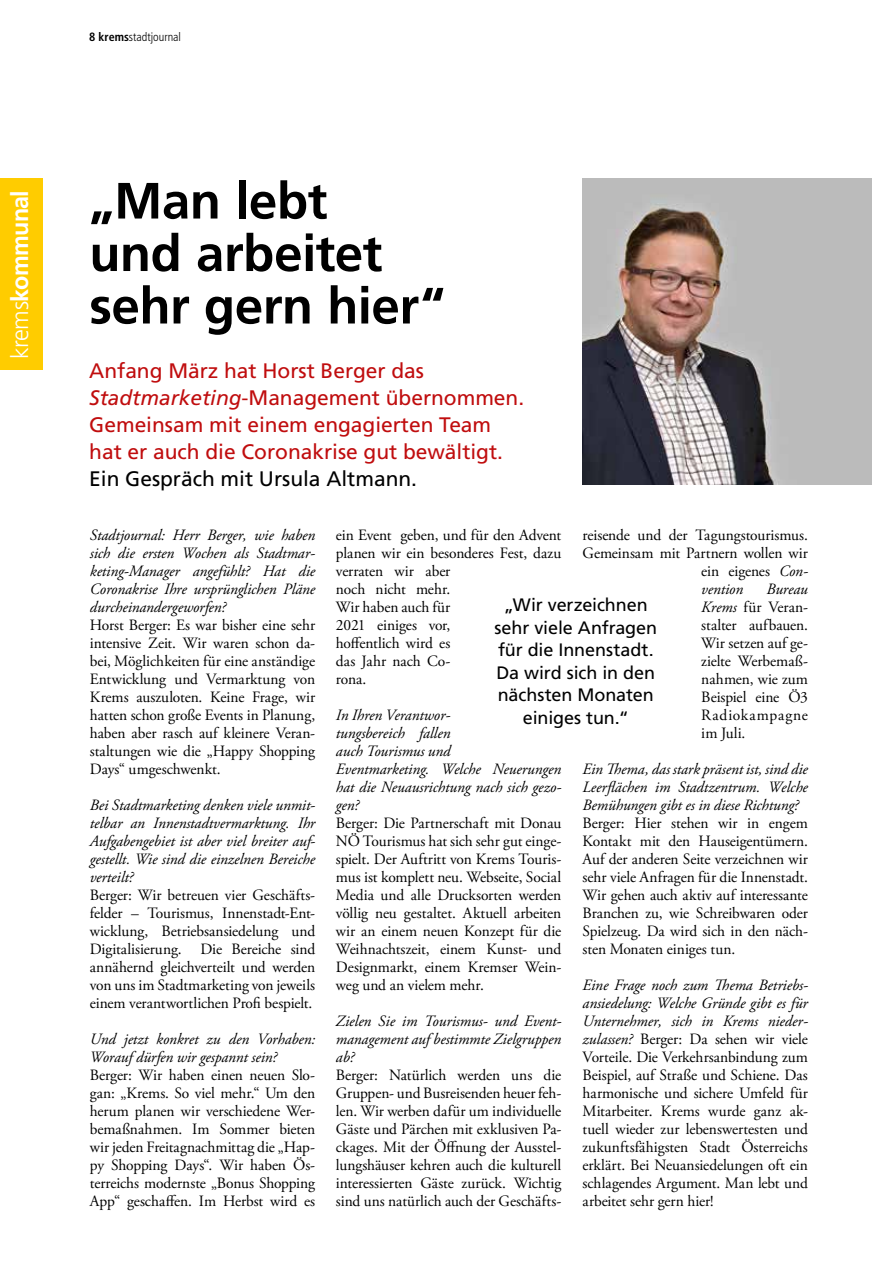
<style>
.page{position:relative;width:893px;height:1263px;background:#fff}
.page>*{position:absolute;margin:0;border:0;box-sizing:border-box;transform-origin:0 0}
.t1{font:700 51px/52.5px "Frutiger CE";letter-spacing:-.01em;color:#000}
.t2{font:700 24px "Frutiger";letter-spacing:-.03em;color:#fff}
.t3{font:21px/27px "Frutiger";color:#c00d0e}
.t4{font:21px "Frutiger";color:#000}
.t5{font:18px/22.5px "Frutiger";letter-spacing:-.005em;color:#000;text-align:center}
.t6{font:15.75px/18px "Adobe Garamond Pro";letter-spacing:-.005em;color:#000;text-align:justify}
.t7{font:italic 15.75px/18px "Adobe Garamond Pro";letter-spacing:-.005em;color:#000;text-align:justify}
.t8{font:300 condensed 12px "Frutiger";color:#000}
.s1{font-weight:300}
.s2{font-weight:700}
.s3{font-family:"Frutiger CE";font-style:italic}
.s4{font-style:italic}
</style>
<div class="page">
<div style="left:0;top:179px;width:43px;height:191px;background:#fc0"></div>
<img style="left:583px;top:179px;width:289px;height:306px">
<h2 class="t2" style="left:6px;top:359px;width:170px;rotate:-90deg"><span class="s1">krems</span>kommunal</h2>
<p class="t8" style="left:89px;top:30px;width:93px"><span class="s2">8 krems</span>stadtjournal</p>
<h1 class="t1" style="left:89px;top:174px;width:357px">„Man lebt<br>und arbeitet sehr gern hier“</h1>
<h3 class="t3" style="left:89px;top:357px;width:436px">Anfang März hat Horst Berger das <span class="s3">Stadtmarketing</span>-Management übernommen.<br>Gemeinsam mit einem engagierten Team hat er auch die Coronakrise gut bewältigt.</h3>
<h3 class="t4" style="left:89px;top:466px;width:329px">Ein Gespräch mit Ursula Altmann.</h3>
<p class="t7" style="left:90px;top:526px;width:227px">Stadtjournal: Herr Berger, wie haben sich die ersten Wochen als Stadtmar&shy;keting-Manager angefühlt? Hat die Coronakrise Ihre ursprünglichen Pläne durcheinandergeworfen?</p>
<p class="t6" style="left:90px;top:616px;width:227px">Horst Berger: Es war bisher eine sehr intensive Zeit. Wir waren schon da&shy;bei, Möglichkeiten für eine anständige Entwicklung und Vermarktung von Krems auszuloten. Keine Frage, wir hatten schon große Events in Planung, haben aber rasch auf kleinere Veran&shy;staltungen wie die „Happy Shopping Days“ umgeschwenkt.</p>
<p class="t7" style="left:90px;top:796px;width:227px">Bei Stadtmarketing denken viele unmit&shy;telbar an Innenstadtvermarktung. Ihr Aufgabengebiet ist aber viel breiter auf&shy;gestellt. Wie sind die einzelnen Bereiche verteilt?</p>
<p class="t6" style="left:90px;top:886px;width:227px">Berger: Wir betreuen vier Geschäfts&shy;felder – Tourismus, Innenstadt-Ent&shy;wicklung, Betriebsansiedelung und Digitalisierung. Die Bereiche sind annähernd gleichverteilt und werden von uns im Stadtmarketing von jeweils einem verantwortlichen Profi bespielt.</p>
<p class="t7" style="left:90px;top:1030px;width:227px">Und jetzt konkret zu den Vorhaben:<br>Worauf dürfen wir gespannt sein?</p>
<p class="t6" style="left:90px;top:1066px;width:227px">Berger: Wir haben einen neuen Slo&shy;gan: „Krems. So viel mehr.“ Um den herum planen wir verschiedene Wer&shy;bemaßnahmen. Im Sommer bieten wir jeden Freitagnachmittag die „Hap&shy;py Shopping Days“. Wir haben Ös&shy;terreichs modernste „Bonus Shopping App“ geschaffen. Im Herbst wird es</p>
<p class="t6" style="left:336px;top:526px;width:227px;text-align:left">ein Event geben, und für den Advent planen wir ein besonderes Fest, dazu verraten wir aber<br>noch nicht mehr.<br>Wir haben auch für<br>2021 einiges vor,<br>hoffentlich wird es<br>das Jahr nach Co-<br>rona.</p>
<p class="t7" style="left:336px;top:706px;width:227px;text-align:left">In Ihren Verantwor-<br>tungsbereich fallen<br>auch Tourismus und<br>Eventmarketing. Welche Neuerungen hat die Neuausrichtung nach sich gezo&shy;gen?</p>
<p class="t6" style="left:336px;top:814px;width:227px">Berger: Die Partnerschaft mit Donau NÖ Tourismus hat sich sehr gut einge&shy;spielt. Der Auftritt von Krems Touris&shy;mus ist komplett neu. Webseite, Social Media und alle Drucksorten werden völlig neu gestaltet. Aktuell arbeiten wir an einem neuen Konzept für die Weihnachtszeit, einem Kunst- und Designmarkt, einem Kremser Wein&shy;weg und an vielem mehr.</p>
<p class="t7" style="left:336px;top:1012px;width:227px">Zielen Sie im Tourismus- und Event&shy;management auf bestimmte Zielgruppen ab?</p>
<p class="t6" style="left:336px;top:1066px;width:227px">Berger: Natürlich werden uns die Gruppen- und Busreisenden heuer feh&shy;len. Wir werben dafür um individuelle Gäste und Pärchen mit exklusiven Pa&shy;ckages. Mit der Öffnung der Ausstel&shy;lungshäuser kehren auch die kulturell interessierten Gäste zurück. Wichtig sind uns natürlich auch der Geschäfts-</p>
<p class="t6" style="left:583px;top:526px;width:227px">reisende und der Tagungstourismus.</p>
<p class="t6" style="left:583px;top:544px;width:227px">Gemeinsam mit Partnern wollen wir</p>
<p class="t6" style="left:701px;top:562px;width:108px">ein eigenes <span class="s4">Con-</span></p>
<p class="t7" style="left:701px;top:580px;width:43px">vention</p>
<p class="t6" style="left:701px;top:580px;width:108px;text-indent:65px"><span class="s4">Bureau Krems</span> für Veran&shy;stalter aufbauen.<br>Wir setzen auf ge&shy;zielte Werbemaß&shy;nahmen, wie zum Beispiel eine Ö3<br>Radiokampagne im Juli.</p>
<p class="t7" style="left:583px;top:760px;width:227px">Ein Thema, das stark präsent ist, sind die Leerflächen im Stadtzentrum. Welche Bemühungen gibt es in diese Richtung?</p>
<p class="t6" style="left:583px;top:814px;width:227px">Berger: Hier stehen wir in engem Kontakt mit den Hauseigentümern.<br>Auf der anderen Seite verzeichnen wir sehr viele Anfragen für die Innenstadt.<br>Wir gehen auch aktiv auf interessante Branchen zu, wie Schreibwaren oder Spielzeug. Da wird sich in den näch&shy;sten Monaten einiges tun.</p>
<p class="t6" style="left:583px;top:976px;width:227px"><span class="s4">Eine Frage noch zum Thema Betriebs&shy;ansiedelung: Welche Gründe gibt es für Unternehmer, sich in Krems nieder&shy;zulassen?</span> Berger: Da sehen wir viele Vorteile. Die Verkehrsanbindung zum Beispiel, auf Straße und Schiene. Das harmonische und sichere Umfeld für Mitarbeiter. Krems wurde ganz ak&shy;tuell wieder zur lebenswertesten und zukunftsfähigsten Stadt Österreichs erklärt. Bei Neuansiedelungen oft ein schlagendes Argument. Man lebt und arbeitet sehr gern hier!</p>
<p class="t5" style="left:494px;top:594px;width:164px">„Wir verzeichnen sehr viele Anfragen für die Innenstadt.<br>Da wird sich in den nächsten Monaten einiges tun.“</p>
</div>
